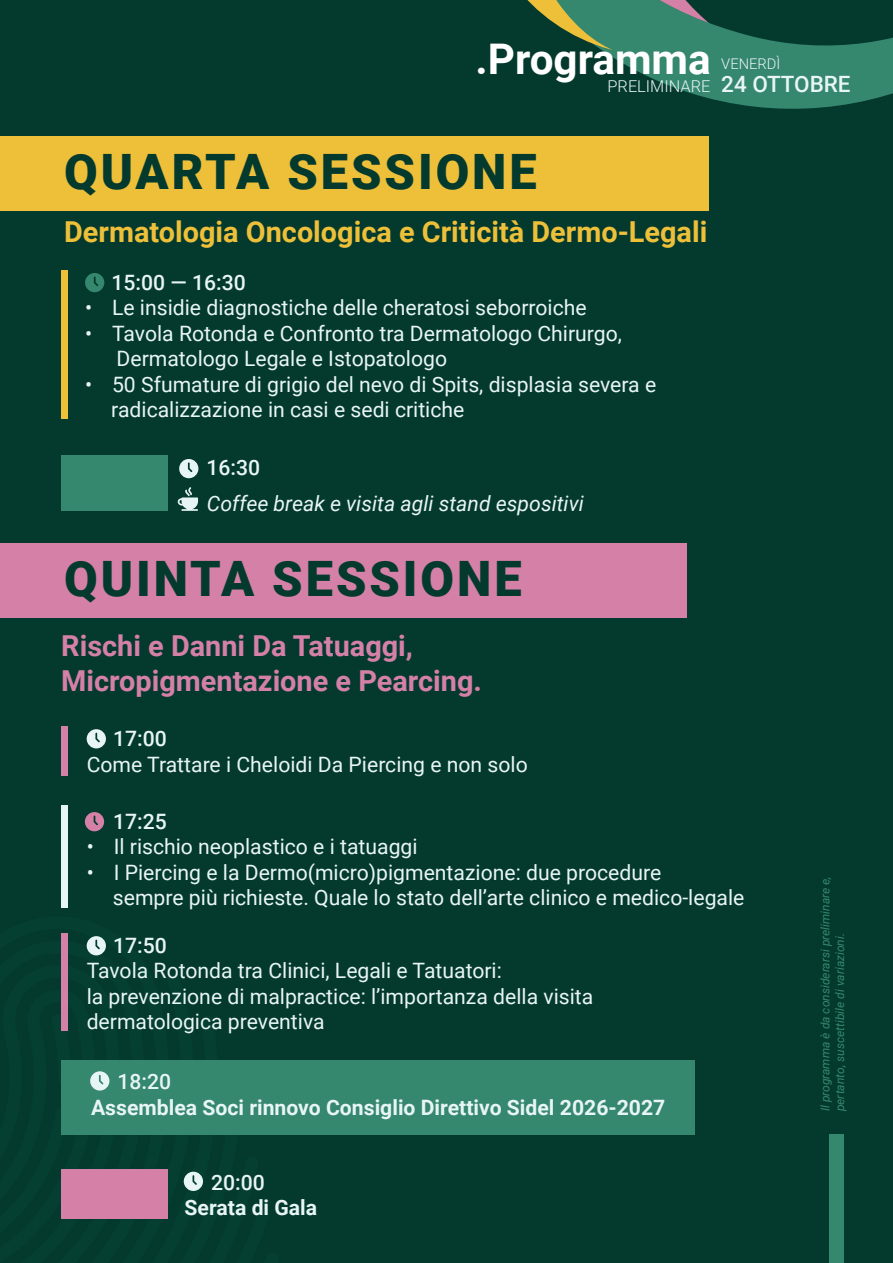
<style>
.page{position:relative;width:893px;height:1263px;background:#043a2e}
.page>*{position:absolute;margin:0;border:0;box-sizing:border-box;transform-origin:0 0}
.t1{font:900 48.75px "Roboto";letter-spacing:.06em;color:#043a2e}
.t2{font:700 42.15px "Roboto";color:#fff}
.t3{font:700 28.8px/34.7px "Roboto";color:#d480a7}
.t4{font:700 28.8px "Roboto";color:#eec03a}
.t5{font:500 22.5px "Roboto";color:#e8f5f6}
.t6{font:21.15px/25.3px "Roboto";color:#e8f5f6}
.t7{font:700 21.15px "Roboto";color:#e8f5f6}
.t8{font:500 21.15px "Roboto";color:#e8f5f6}
.t9{font:italic 21.15px "Roboto";color:#e8f5f6}
.t10{font:300 16.35px "Roboto";color:#e8f5f6}
.t11{font:300 14.7px "Roboto";color:#e8f5f6}
.t12{font:italic 12px/14.4px "Roboto";color:#35876d}
</style>
<div class="page">
<svg style="left:85px;top:273px;width:19px;height:19px"></svg>
<svg style="left:179px;top:459px;width:19px;height:19px"></svg>
<div style="left:0;top:136px;width:709px;height:75px;background:#eec03a"></div>
<div style="left:0;top:543px;width:687px;height:75px;background:#d480a7"></div>
<div style="left:830px;top:1134px;width:14px;height:129px;background:#35876d"></div>
<div style="left:61px;top:270px;width:6px;height:148px;background:#eec03a"></div>
<svg style="left:87px;top:729px;width:19px;height:19px"></svg>
<div style="left:61px;top:726px;width:6px;height:49px;background:#d480a7"></div>
<div style="left:61px;top:933px;width:7px;height:97px;background:#d480a7"></div>
<svg style="left:85px;top:812px;width:19px;height:19px"></svg>
<div style="left:61px;top:805px;width:6px;height:102px;background:#e8f5f6"></div>
<div style="left:61px;top:1060px;width:634px;height:75px;background:#35876d"></div>
<div style="left:61px;top:455px;width:106px;height:56px;background:#35876d"></div>
<svg style="left:61px;top:936px;width:142px;height:283px"></svg>
<svg style="left:602px;top:0;width:291px;height:109px;fill:#35876d"></svg>
<svg style="left:527px;top:0;width:86px;height:50px"></svg>
<svg style="left:178px;top:487px;width:20px;height:24px"></svg>
<h2 class="t2" style="left:475px;top:30px;width:237px">.Programma</h2>
<p class="t11" style="left:721px;top:54px;width:61px">VENERDÌ</p>
<p class="t5" style="left:721px;top:68px;width:131px">24 OTTOBRE</p>
<p class="t10" style="left:608px;top:75px;width:104px">PRELIMINARE</p>
<h1 class="t1" style="left:64px;top:138px;width:474px">QUARTA SESSIONE</h1>
<h3 class="t4" style="left:64px;top:212px;width:645px">Dermatologia Oncologica e Criticità Dermo-Legali</h3>
<p class="t8" style="left:111px;top:268px;width:136px">15:00 — 16:30</p>
<p class="t6" style="left:85px;top:294px;width:503px">• Le insidie diagnostiche delle cheratosi seborroiche</p>
<p class="t6" style="left:117px;top:320px;width:507px;text-indent:-31px">• Tavola Rotonda e Confronto tra Dermatologo Chirurgo,<br>Dermatologo Legale e Istopatologo</p>
<p class="t6" style="left:111px;top:371px;width:546px;text-indent:-26px">• 50 Sfumature di grigio del nevo di Spits, displasia severa e radicalizzazione in casi e sedi critiche</p>
<p class="t8" style="left:206px;top:452px;width:55px">16:30</p>
<p class="t9" style="left:207px;top:488px;width:378px">Coffee break e visita agli stand espositivi</p>
<h1 class="t1" style="left:64px;top:544px;width:459px">QUINTA SESSIONE</h1>
<h3 class="t3" style="left:61px;top:627px;width:422px">Rischi e Danni Da Tatuaggi,<br>Micropigmentazione e Pearcing.</h3>
<p class="t8" style="left:113px;top:724px;width:55px">17:00</p>
<p class="t6" style="left:87px;top:750px;width:443px">Come Trattare i Cheloidi Da Piercing e non solo</p>
<p class="t8" style="left:113px;top:807px;width:55px">17:25</p>
<p class="t6" style="left:87px;top:833px;width:332px">• Il rischio neoplastico e i tatuaggi</p>
<p class="t6" style="left:113px;top:859px;width:633px;text-indent:-26px">• I Piercing e la Dermo(micro)pigmentazione: due procedure<br>sempre più richieste. Quale lo stato dell’arte clinico e medico-legale</p>
<p class="t8" style="left:113px;top:931px;width:55px">17:50</p>
<p class="t6" style="left:87px;top:957px;width:508px">Tavola Rotonda tra Clinici, Legali e Tatuatori:<br>la prevenzione di malpractice: l’importanza della visita dermatologica preventiva</p>
<p class="t8" style="left:117px;top:1067px;width:55px">18:20</p>
<p class="t7" style="left:91px;top:1092px;width:576px">Assemblea Soci rinnovo Consiglio Direttivo Sidel 2026-2027</p>
<p class="t8" style="left:211px;top:1167px;width:55px">20:00</p>
<p class="t7" style="left:185px;top:1193px;width:134px">Serata di Gala</p>
<p class="t12" style="left:818px;top:1111px;width:237px;rotate:-90deg">Il programma è da considerarsi preliminare e, pertanto, suscettibile di variazioni.</p>
</div>
